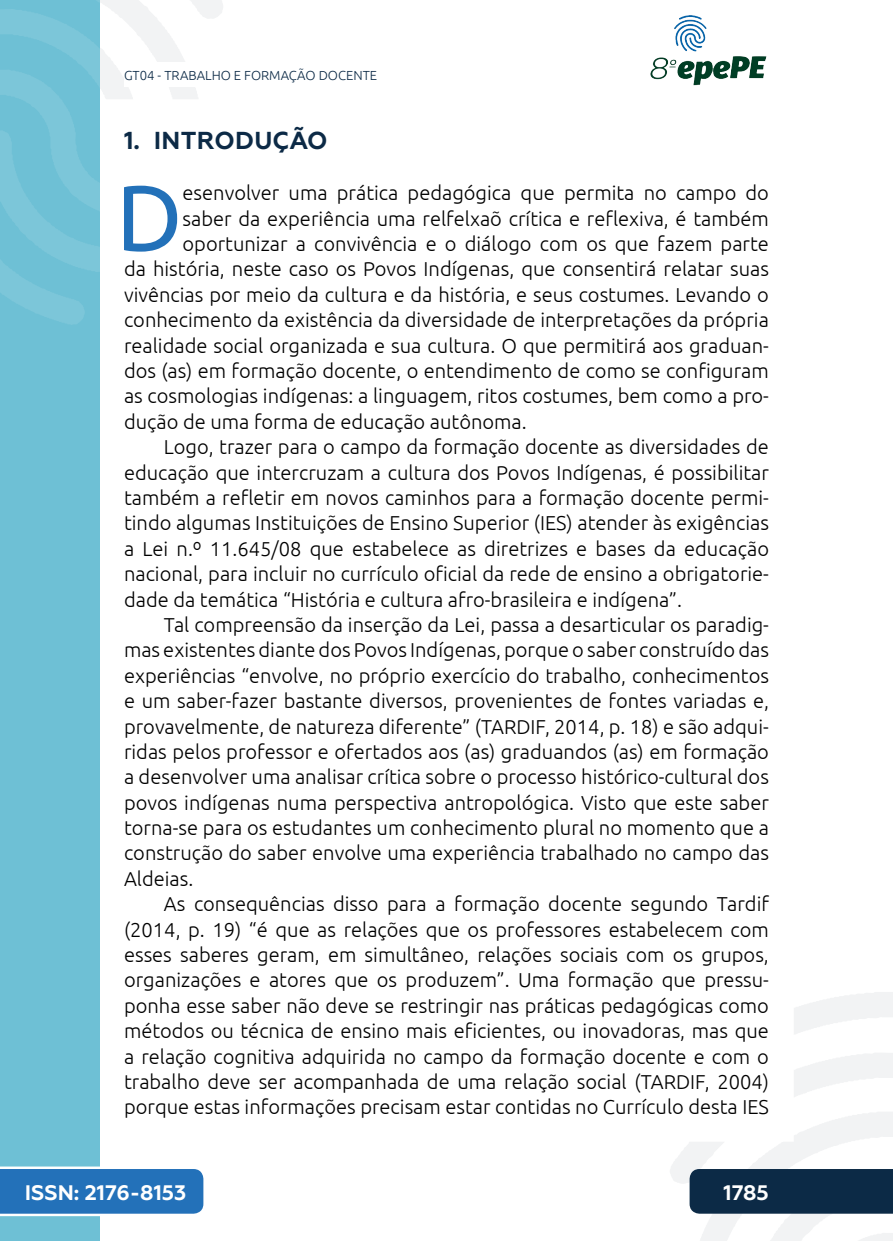
<style>
.page{position:relative;width:893px;height:1241px;background:#fff}
.page>*{position:absolute;margin:0;border:0;box-sizing:border-box;transform-origin:0 0}
._7_CAPITULAR{font:93.27px "Ubuntu";color:#2371b9}
._3_SUBTÍTULO{font:700 24.5px "Geometria";letter-spacing:.01em;color:#0c2a46}
.t1{font:700 21px "Geometria";color:#fff}
._5_CORPO{font:300 20.12px/25.4px "Ubuntu";color:#000;text-align:justify}
._7_CAPITULAR-2{font:300 20.12px "Ubuntu";color:#000}
.t2{font:300 13.12px "Ubuntu";color:#0c2a46}
</style>
<div class="page">
<svg style="left:670px;top:992px;width:223px;height:248px"></svg>
<svg style="left:99px;top:0;width:124px;height:324px"></svg>
<img style="left:650px;top:15px;width:117px;height:71px">
<div style="left:0;top:0;width:99px;height:1240px;background:#6ec0d5"></div>
<svg style="left:0;top:0;width:99px;height:325px"></svg>
<svg style="left:0;top:1166px;width:203px;height:49px;background:#367dbf"></svg>
<div style="left:690px;top:1168px;width:203px;height:45px;background:#0c2a46"></div>
<div style="left:124px;top:62px;width:516px;height:25px;background:#fff"></div>
<p class="t2" style="left:124px;top:67px;width:255px">GT04 - TRABALHO E FORMAÇÃO DOCENTE</p>
<p class="_3_SUBTÍTULO" style="left:124px;top:126px;width:205px">1. INTRODUÇÃO</p>
<p class="_7_CAPITULAR" style="left:116px;top:161px;width:68px">D</p>
<p class="_7_CAPITULAR-2" style="left:183px;top:181px;width:588px">esenvolver uma prática pedagógica que permita no campo do</p>
<p class="_7_CAPITULAR-2" style="left:183px;top:206px;width:588px">saber da experiência uma relfelxaõ crítica e reflexiva, é também</p>
<p class="_7_CAPITULAR-2" style="left:183px;top:232px;width:588px">oportunizar a convivência e o diálogo com os que fazem parte</p>
<p class="_7_CAPITULAR-2" style="left:124px;top:257px;width:646px">da história, neste caso os Povos Indígenas, que consentirá relatar suas</p>
<p class="_7_CAPITULAR-2" style="left:124px;top:282px;width:646px">vivências por meio da cultura e da história, e seus costumes. Levando o</p>
<p class="_7_CAPITULAR-2" style="left:124px;top:308px;width:646px">conhecimento da existência da diversidade de interpretações da própria</p>
<p class="_7_CAPITULAR-2" style="left:124px;top:333px;width:646px">realidade social organizada e sua cultura. O que permitirá aos graduan-</p>
<p class="_7_CAPITULAR-2" style="left:124px;top:358px;width:646px">dos (as) em formação docente, o entendimento de como se configuram</p>
<p class="_7_CAPITULAR-2" style="left:124px;top:384px;width:646px">as cosmologias indígenas: a linguagem, ritos costumes, bem como a pro-</p>
<p class="_7_CAPITULAR-2" style="left:124px;top:409px;width:404px">dução de uma forma de educação autônoma.</p>
<p class="_5_CORPO" style="left:124px;top:434px;width:646px;text-indent:40px">Logo, trazer para o campo da formação docente as diversidades de educação que intercruzam a cultura dos Povos Indígenas, é possibilitar também a refletir em novos caminhos para a formação docente permi&shy;tindo algumas Instituições de Ensino Superior (IES) atender às exigências a Lei n.º 11.645/08 que estabelece as diretrizes e bases da educação nacional, para incluir no currículo oficial da rede de ensino a obrigatorie&shy;dade da temática “História e cultura afro-brasileira e indígena”.</p>
<p class="_5_CORPO" style="left:124px;top:611px;width:646px;text-indent:40px">Tal compreensão da inserção da Lei, passa a desarticular os paradig&shy;mas existentes diante dos Povos Indígenas, porque o saber construído das experiências “envolve, no próprio exercício do trabalho, conhecimentos e um saber-fazer bastante diversos, provenientes de fontes variadas e, provavelmente, de natureza diferente” (TARDIF, 2014, p. 18) e são adqui&shy;ridas pelos professor e ofertados aos (as) graduandos (as) em formação a desenvolver uma analisar crítica sobre o processo histórico-cultural dos povos indígenas numa perspectiva antropológica. Visto que este saber torna-se para os estudantes um conhecimento plural no momento que a construção do saber envolve uma experiência trabalhado no campo das Aldeias.</p>
<p class="_5_CORPO" style="left:124px;top:890px;width:646px;text-indent:40px">As consequências disso para a formação docente segundo Tardif (2014, p. 19) “é que as relações que os professores estabelecem com esses saberes geram, em simultâneo, relações sociais com os grupos, organizações e atores que os produzem”. Uma formação que pressu&shy;ponha esse saber não deve se restringir nas práticas pedagógicas como métodos ou técnica de ensino mais eficientes, ou inovadoras, mas que a relação cognitiva adquirida no campo da formação docente e com o trabalho deve ser acompanhada de uma relação social (TARDIF, 2004) porque estas informações precisam estar contidas no Currículo desta IES</p>
<p class="t1" style="left:25px;top:1179px;width:163px">ISSN: 2176-8153</p>
<p class="t1" style="left:724px;top:1179px;width:47px">1785</p>
</div>
